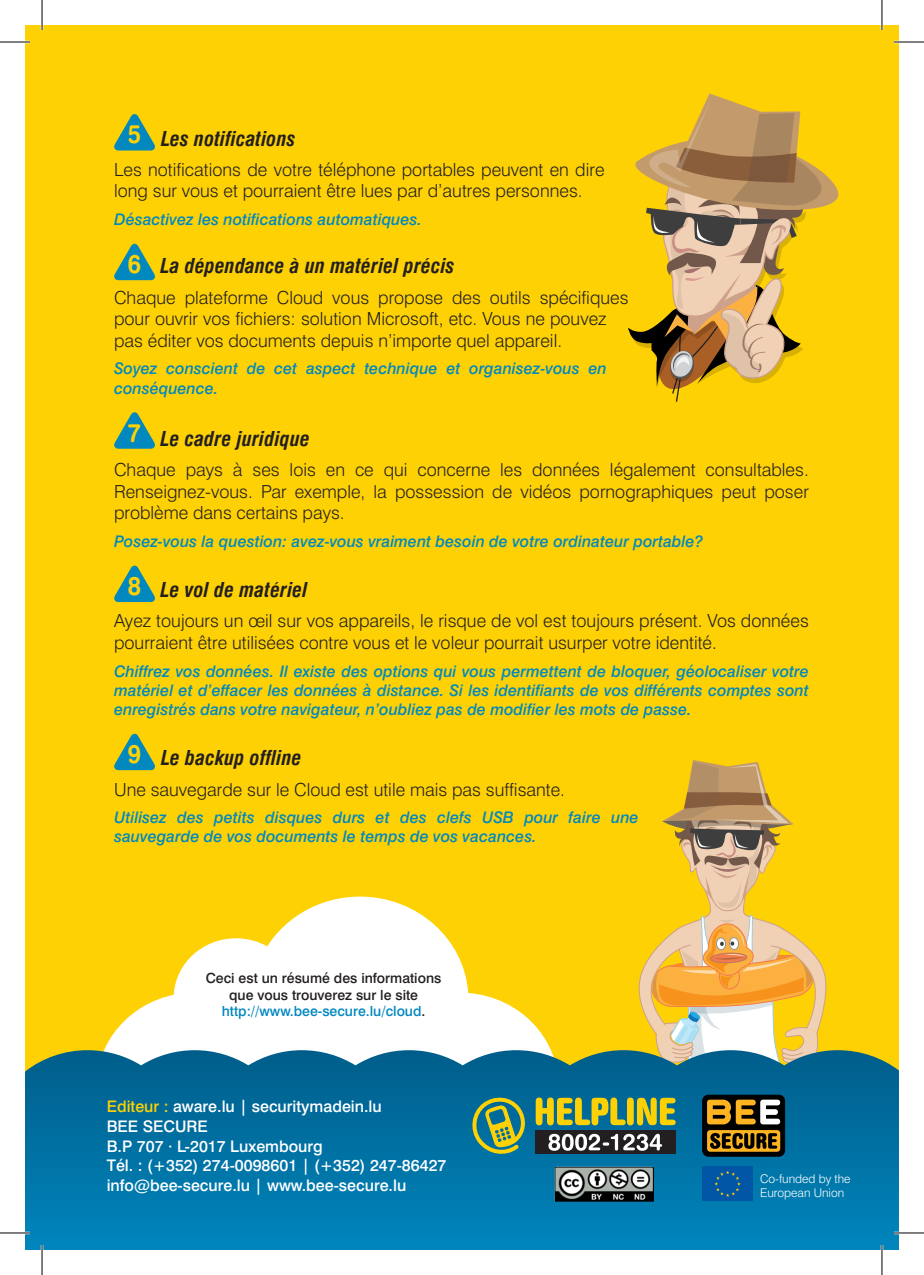
<style>
.page{position:relative;width:924px;height:1275px;background:#fff}
.page>*{position:absolute;margin:0;border:0;box-sizing:border-box;transform-origin:0 0}
.t1{font:26px "Swiss 721 BT Bold Rounded";color:#fed105;scale:.9 1}
.t2{font:italic 700 condensed 20px "Swiss 721 BT";letter-spacing:.01em;color:#231f20}
.t3{font:300 18px/21.6px "Swiss 721 BT";color:#231f20}
.t4{font:italic 500 16px/19.2px "Swiss 721 BT";color:#0088bf}
.t5{font:500 16px "Swiss 721 BT";color:#fff}
.t6{font:500 14px/16.8px "Swiss 721 BT";color:#231f20;text-align:center}
.t7{font:300 12px "Swiss 721 BT";color:#fff}
.s1{color:#0088bf}
.s2{color:#fed105}
</style>
<div class="page">
<div style="left:25px;top:25px;width:873px;height:1225px;background:#fed105"></div>
<svg style="left:104px;top:896px;width:447px;height:154px;fill:#fff"></svg>
<svg style="left:638px;top:760px;width:189px;height:290px"></svg>
<svg style="left:25px;top:1050px;width:873px;height:200px;background:#0775a3"></svg>
<div style="left:701px;top:1166px;width:51px;height:35px;background:#0155a5"></div>
<svg style="left:714px;top:1171px;width:26px;height:25px"></svg>
<div style="left:702px;top:1095px;width:82px;height:61px;background:#000001;border-radius:6px"></div>
<div style="left:701px;top:1094px;width:83px;height:62px;border:1px solid #000001;border-radius:6px"></div>
<svg style="left:706px;top:1130px;width:73px;height:21px"></svg>
<svg style="left:709px;top:1133px;width:67px;height:15px"></svg>
<svg style="left:707px;top:1099px;width:73px;height:25px"></svg>
<img style="left:554px;top:1166px;width:98px;height:35px">
<div style="left:535px;top:1130px;width:140px;height:24px;background:#231f20"></div>
<svg style="left:535px;top:1097px;width:140px;height:28px"></svg>
<svg style="left:469px;top:1094px;width:58px;height:63px"></svg>
<svg style="left:548px;top:1133px;width:69px;height:17px"></svg>
<svg style="left:623px;top:1133px;width:38px;height:17px"></svg>
<svg style="left:114px;top:114px;width:41px;height:37px"></svg>
<svg style="left:114px;top:243px;width:41px;height:38px"></svg>
<svg style="left:114px;top:412px;width:41px;height:37px"></svg>
<svg style="left:114px;top:565px;width:41px;height:37px"></svg>
<svg style="left:114px;top:733px;width:41px;height:38px"></svg>
<svg style="left:628px;top:93px;width:209px;height:309px"></svg>
<hr style="left:0;top:41px;width:30px;height:2px;background:#fff">
<hr style="left:893px;top:41px;width:30px;height:2px;background:#fff">
<hr style="left:0;top:1231px;width:30px;height:3px;background:#fff">
<hr style="left:893px;top:1231px;width:30px;height:3px;background:#fff">
<hr style="left:41px;top:0;width:2px;height:30px;background:#fff">
<hr style="left:41px;top:1245px;width:2px;height:30px;background:#fff">
<hr style="left:880px;top:0;width:2px;height:30px;background:#fff">
<hr style="left:880px;top:1245px;width:2px;height:30px;background:#fff">
<hr style="left:0;top:42px;width:30px;height:1px;background:#000">
<hr style="left:893px;top:42px;width:30px;height:1px;background:#000">
<hr style="left:0;top:1232px;width:30px;height:1px;background:#000">
<hr style="left:893px;top:1232px;width:30px;height:1px;background:#000">
<hr style="left:42px;top:0;width:1px;height:30px;background:#000">
<hr style="left:42px;top:1245px;width:1px;height:30px;background:#000">
<hr style="left:881px;top:0;width:1px;height:30px;background:#000">
<hr style="left:881px;top:1245px;width:1px;height:30px;background:#000">
<p class="t1" style="left:128px;top:118px;width:16px">5</p>
<p class="t2" style="left:161px;top:126px;width:136px">Les notifications</p>
<p class="t3" style="left:114px;top:158px;width:491px">Les notifications de votre téléphone portables peuvent en dire long sur vous et pourraient être lues par d’autres personnes.</p>
<p class="t4" style="left:114px;top:210px;width:309px">Désactivez les notifications automatiques.</p>
<p class="t1" style="left:128px;top:247px;width:16px">6</p>
<p class="t2" style="left:160px;top:254px;width:295px">La dépendance à un matériel précis</p>
<p class="t3" style="left:114px;top:286px;width:516px">Chaque plateforme Cloud vous propose des outils spécifiques pour ouvrir vos fichiers: solution Microsoft, etc. Vous ne pouvez pas éditer vos documents depuis n’importe quel appareil.</p>
<p class="t4" style="left:114px;top:359px;width:494px">Soyez conscient de cet aspect technique et organisez-vous en conséquence.</p>
<p class="t1" style="left:128px;top:416px;width:16px">7</p>
<p class="t2" style="left:160px;top:427px;width:151px">Le cadre juridique</p>
<p class="t3" style="left:114px;top:459px;width:696px;text-align:justify">Chaque pays à ses lois en ce qui concerne les données légalement consultables.<br>Renseignez-vous. Par exemple, la possession de vidéos pornographiques peut poser problème dans certains pays.</p>
<p class="t4" style="left:114px;top:531px;width:590px">Posez-vous la question: avez-vous vraiment besoin de votre ordinateur portable?</p>
<p class="t1" style="left:128px;top:569px;width:16px">8</p>
<p class="t2" style="left:160px;top:578px;width:148px">Le vol de matériel</p>
<p class="t3" style="left:114px;top:610px;width:696px">Ayez toujours un œil sur vos appareils, le risque de vol est toujours présent. Vos données pourraient être utilisées contre vous et le voleur pourrait usurper votre identité.</p>
<p class="t4" style="left:114px;top:661px;width:696px;text-align:justify">Chiffrez vos données. Il existe des options qui vous permettent de bloquer, géolocaliser votre matériel et d’effacer les données à distance. Si les identifiants de vos différents comptes sont enregistrés dans votre navigateur, n’oubliez pas de modifier les mots de passe.</p>
<p class="t1" style="left:128px;top:737px;width:16px">9</p>
<p class="t2" style="left:161px;top:746px;width:142px">Le backup offline</p>
<p class="t3" style="left:114px;top:778px;width:452px">Une sauvegarde sur le Cloud est utile mais pas suffisante.</p>
<p class="t4" style="left:114px;top:808px;width:525px">Utilisez des petits disques durs et des clefs USB pour faire une sauvegarde de vos documents le temps de vos vacances.</p>
<p class="t6" style="left:206px;top:969px;width:237px">Ceci est un résumé des informations que vous trouverez sur le site <span class="s1">http://www.bee-secure.lu/cloud</span>.</p>
<p class="t5" style="left:107px;top:1096px;width:276px"><span class="s2">Editeur :</span> aware.lu | securitymadein.lu</p>
<p class="t5" style="left:107px;top:1116px;width:103px">BEE SECURE</p>
<p class="t5" style="left:107px;top:1136px;width:217px">B.P 707 · L-2017 Luxembourg</p>
<p class="t5" style="left:107px;top:1155px;width:341px">Tél. : (+352) 274-0098601 | (+352) 247-86427</p>
<p class="t5" style="left:107px;top:1175px;width:301px">info@bee-secure.lu | www.bee-secure.lu</p>
<p class="t7" style="left:759px;top:1171px;width:92px">Co-funded by the</p>
<p class="t7" style="left:759px;top:1185px;width:86px">European Union</p>
</div>
